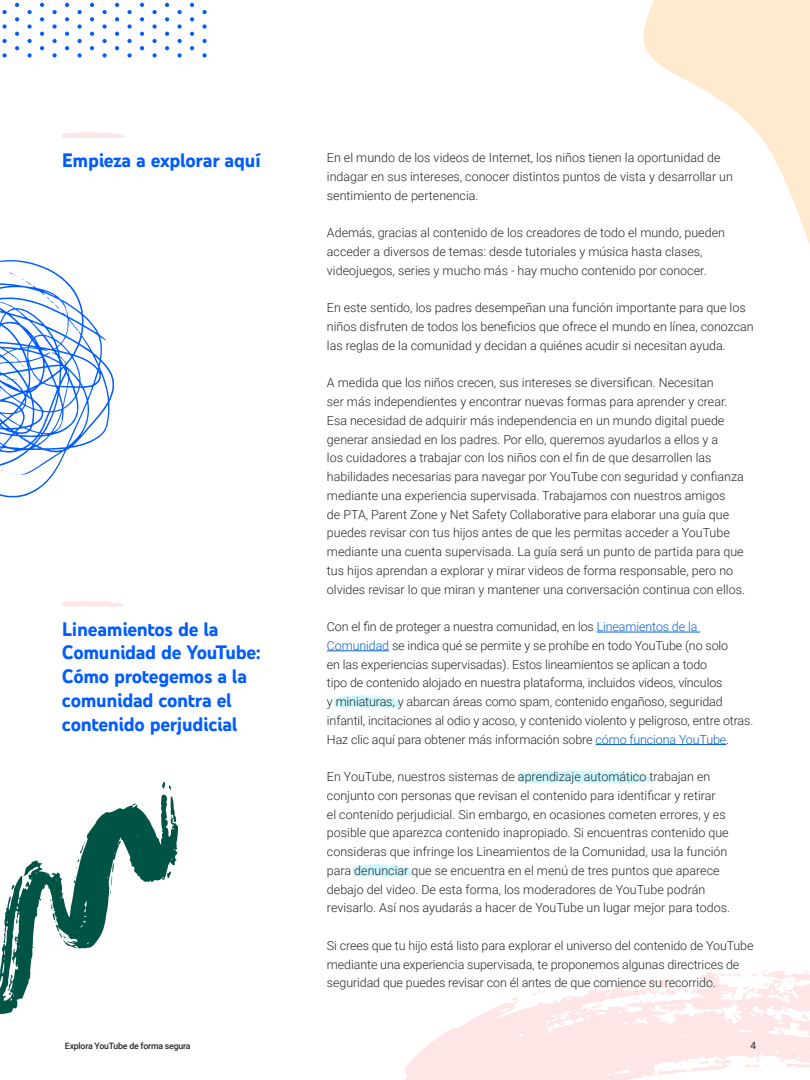
<style>
.page{position:relative;width:810px;height:1080px;background:#fff}
.page>*{position:absolute;margin:0;border:0;box-sizing:border-box;transform-origin:0 0}
.t1{font:700 20px/23.8px "You Tube Sans";letter-spacing:-.015em;color:#005cff}
.t2{font:300 12.5px/18.8px "Roboto";color:#282727}
.t3{font:10px "Roboto";color:#282727}
.t4{font:500 8.75px "Roboto";letter-spacing:-.025em;color:#282727}
.s1{color:#065fd4}
</style>
<div class="page">
<svg style="left:643px;top:0;width:167px;height:245px"></svg>
<svg style="left:0;top:794px;width:178px;height:220px"></svg>
<svg style="left:167px;top:871px;width:4px;height:7px"></svg>
<svg style="left:3px;top:933px;width:3px;height:10px"></svg>
<svg style="left:11px;top:885px;width:3px;height:5px"></svg>
<svg style="left:162px;top:782px;width:9px;height:8px"></svg>
<svg style="left:118px;top:841px;width:3px;height:4px"></svg>
<svg style="left:59px;top:933px;width:7px;height:6px"></svg>
<svg style="left:50px;top:899px;width:3px;height:11px"></svg>
<svg style="left:110px;top:863px;width:4px;height:31px"></svg>
<svg style="left:80px;top:842px;width:6px;height:11px"></svg>
<svg style="left:76px;top:859px;width:4px;height:10px"></svg>
<svg style="left:73px;top:876px;width:3px;height:7px"></svg>
<svg style="left:133px;top:804px;width:10px;height:3px"></svg>
<svg style="left:15px;top:3px;width:4px;height:4px"></svg>
<svg style="left:40px;top:3px;width:4px;height:4px"></svg>
<svg style="left:65px;top:3px;width:4px;height:4px"></svg>
<svg style="left:90px;top:3px;width:4px;height:4px"></svg>
<svg style="left:115px;top:3px;width:4px;height:4px"></svg>
<svg style="left:140px;top:3px;width:4px;height:4px"></svg>
<svg style="left:165px;top:3px;width:4px;height:4px"></svg>
<svg style="left:190px;top:3px;width:4px;height:4px"></svg>
<svg style="left:2px;top:10px;width:5px;height:4px"></svg>
<svg style="left:27px;top:10px;width:5px;height:4px"></svg>
<svg style="left:52px;top:10px;width:5px;height:4px"></svg>
<svg style="left:77px;top:10px;width:5px;height:4px"></svg>
<svg style="left:102px;top:10px;width:5px;height:4px"></svg>
<svg style="left:127px;top:10px;width:5px;height:4px"></svg>
<svg style="left:152px;top:10px;width:5px;height:4px"></svg>
<svg style="left:177px;top:10px;width:5px;height:4px"></svg>
<svg style="left:202px;top:10px;width:5px;height:4px"></svg>
<svg style="left:15px;top:17px;width:4px;height:4px"></svg>
<svg style="left:40px;top:17px;width:4px;height:4px"></svg>
<svg style="left:65px;top:17px;width:4px;height:4px"></svg>
<svg style="left:90px;top:17px;width:4px;height:4px"></svg>
<svg style="left:115px;top:17px;width:4px;height:4px"></svg>
<svg style="left:140px;top:17px;width:4px;height:4px"></svg>
<svg style="left:165px;top:17px;width:4px;height:4px"></svg>
<svg style="left:190px;top:17px;width:4px;height:4px"></svg>
<svg style="left:2px;top:24px;width:5px;height:5px"></svg>
<svg style="left:27px;top:24px;width:5px;height:5px"></svg>
<svg style="left:52px;top:24px;width:5px;height:5px"></svg>
<svg style="left:77px;top:24px;width:5px;height:5px"></svg>
<svg style="left:102px;top:24px;width:5px;height:5px"></svg>
<svg style="left:127px;top:24px;width:5px;height:5px"></svg>
<svg style="left:152px;top:24px;width:5px;height:5px"></svg>
<svg style="left:177px;top:24px;width:5px;height:5px"></svg>
<svg style="left:202px;top:24px;width:5px;height:5px"></svg>
<svg style="left:15px;top:32px;width:4px;height:4px"></svg>
<svg style="left:40px;top:32px;width:4px;height:4px"></svg>
<svg style="left:65px;top:32px;width:4px;height:4px"></svg>
<svg style="left:90px;top:32px;width:4px;height:4px"></svg>
<svg style="left:115px;top:32px;width:4px;height:4px"></svg>
<svg style="left:140px;top:32px;width:4px;height:4px"></svg>
<svg style="left:165px;top:32px;width:4px;height:4px"></svg>
<svg style="left:190px;top:32px;width:4px;height:4px"></svg>
<svg style="left:2px;top:39px;width:5px;height:4px"></svg>
<svg style="left:27px;top:39px;width:5px;height:4px"></svg>
<svg style="left:52px;top:39px;width:5px;height:4px"></svg>
<svg style="left:77px;top:39px;width:5px;height:4px"></svg>
<svg style="left:102px;top:39px;width:5px;height:4px"></svg>
<svg style="left:127px;top:39px;width:5px;height:4px"></svg>
<svg style="left:152px;top:39px;width:5px;height:4px"></svg>
<svg style="left:177px;top:39px;width:5px;height:4px"></svg>
<svg style="left:202px;top:39px;width:5px;height:4px"></svg>
<svg style="left:15px;top:46px;width:4px;height:4px"></svg>
<svg style="left:40px;top:46px;width:4px;height:4px"></svg>
<svg style="left:65px;top:46px;width:4px;height:4px"></svg>
<svg style="left:90px;top:46px;width:4px;height:4px"></svg>
<svg style="left:115px;top:46px;width:4px;height:4px"></svg>
<svg style="left:140px;top:46px;width:4px;height:4px"></svg>
<svg style="left:165px;top:46px;width:4px;height:4px"></svg>
<svg style="left:190px;top:46px;width:4px;height:4px"></svg>
<svg style="left:2px;top:53px;width:5px;height:5px"></svg>
<svg style="left:27px;top:53px;width:5px;height:5px"></svg>
<svg style="left:52px;top:53px;width:5px;height:5px"></svg>
<svg style="left:77px;top:53px;width:5px;height:5px"></svg>
<svg style="left:102px;top:53px;width:5px;height:5px"></svg>
<svg style="left:127px;top:53px;width:5px;height:5px"></svg>
<svg style="left:152px;top:53px;width:5px;height:5px"></svg>
<svg style="left:177px;top:53px;width:5px;height:5px"></svg>
<svg style="left:202px;top:53px;width:5px;height:5px"></svg>
<svg style="left:334px;top:695px;width:66px;height:14px"></svg>
<svg style="left:353px;top:863px;width:60px;height:15px"></svg>
<svg style="left:518px;top:769px;width:135px;height:15px"></svg>
<svg style="left:404px;top:969px;width:406px;height:111px;fill:#ffe6e6"></svg>
<svg style="left:592px;top:1004px;width:10px;height:5px"></svg>
<svg style="left:764px;top:983px;width:4px;height:3px"></svg>
<svg style="left:745px;top:1059px;width:24px;height:9px"></svg>
<svg style="left:764px;top:969px;width:4px;height:3px"></svg>
<svg style="left:510px;top:996px;width:10px;height:8px"></svg>
<svg style="left:532px;top:988px;width:20px;height:8px"></svg>
<svg style="left:657px;top:1058px;width:75px;height:17px"></svg>
<svg style="left:719px;top:971px;width:39px;height:18px"></svg>
<svg style="left:779px;top:1061px;width:31px;height:9px"></svg>
<svg style="left:783px;top:981px;width:8px;height:8px"></svg>
<svg style="left:802px;top:1014px;width:7px;height:6px"></svg>
<svg style="left:618px;top:977px;width:78px;height:45px"></svg>
<svg style="left:0;top:260px;width:114px;height:237px"></svg>
<hr style="left:597px;top:632px;width:103px;height:1px;background:#065fd4">
<hr style="left:327px;top:650px;width:62px;height:1px;background:#065fd4">
<hr style="left:596px;top:744px;width:130px;height:1px;background:#065fd4">
<svg style="left:62px;top:600px;width:63px;height:7px"></svg>
<svg style="left:62px;top:132px;width:63px;height:6px"></svg>
<h1 class="t1" style="left:62px;top:146px;width:201px">Empieza a explorar aquí</h1>
<h1 class="t1" style="left:62px;top:615px;width:200px">Lineamientos de la<br>Comunidad de YouTube:<br>Cómo protegemos a la comunidad contra el contenido perjudicial</h1>
<p class="t2" style="left:327px;top:148px;width:408px">En el mundo de los videos de Internet, los niños tienen la oportunidad de indagar en sus intereses, conocer distintos puntos de vista y desarrollar un sentimiento de pertenencia.</p>
<p class="t2" style="left:327px;top:223px;width:400px">Además, gracias al contenido de los creadores de todo el mundo, pueden acceder a diversos de temas: desde tutoriales y música hasta clases, videojuegos, series y mucho más - hay mucho contenido por conocer.</p>
<p class="t2" style="left:327px;top:298px;width:428px">En este sentido, los padres desempeñan una función importante para que los niños disfruten de todos los beneficios que ofrece el mundo en línea, conozcan las reglas de la comunidad y decidan a quiénes acudir si necesitan ayuda.</p>
<p class="t2" style="left:327px;top:373px;width:420px">A medida que los niños crecen, sus intereses se diversifican. Necesitan<br>ser más independientes y encontrar nuevas formas para aprender y crear.<br>Esa necesidad de adquirir más independencia en un mundo digital puede generar ansiedad en los padres. Por ello, queremos ayudarlos a ellos y a<br>los cuidadores a trabajar con los niños con el fin de que desarrollen las habilidades necesarias para navegar por YouTube con seguridad y confianza mediante una experiencia supervisada. Trabajamos con nuestros amigos<br>de PTA, Parent Zone y Net Safety Collaborative para elaborar una guía que puedes revisar con tus hijos antes de que les permitas acceder a YouTube mediante una cuenta supervisada. La guía será un punto de partida para que tus hijos aprendan a explorar y mirar videos de forma responsable, pero no olvides revisar lo que miran y mantener una conversación continua con ellos.</p>
<p class="t2" style="left:327px;top:617px;width:428px">Con el fin de proteger a nuestra comunidad, en los <span class="s1">Lineamientos de la Comunidad</span> se indica qué se permite y se prohíbe en todo YouTube (no solo<br>en las experiencias supervisadas). Estos lineamientos se aplican a todo<br>tipo de contenido alojado en nuestra plataforma, incluidos videos, vínculos<br>y miniaturas, y abarcan áreas como spam, contenido engañoso, seguridad infantil, incitaciones al odio y acoso, y contenido violento y peligroso, entre otras.<br>Haz clic aquí para obtener más información sobre <span class="s1">cómo funciona YouTube</span>.</p>
<p class="t2" style="left:327px;top:767px;width:405px">En YouTube, nuestros sistemas de aprendizaje automático trabajan en conjunto con personas que revisan el contenido para identificar y retirar<br>el contenido perjudicial. Sin embargo, en ocasiones cometen errores, y es posible que aparezca contenido inapropiado. Si encuentras contenido que consideras que infringe los Lineamientos de la Comunidad, usa la función para denunciar que se encuentra en el menú de tres puntos que aparece debajo del video. De esta forma, los moderadores de YouTube podrán revisarlo. Así nos ayudarás a hacer de YouTube un lugar mejor para todos.</p>
<p class="t2" style="left:327px;top:936px;width:428px">Si crees que tu hijo está listo para explorar el universo del contenido de YouTube mediante una experiencia supervisada, te proponemos algunas directrices de seguridad que puedes revisar con él antes de que comience su recorrido.</p>
<p class="t4" style="left:65px;top:1040px;width:127px">Explora YouTube de forma segura</p>
<p class="t3" style="left:751px;top:1038px;width:7px">4</p>
</div>
